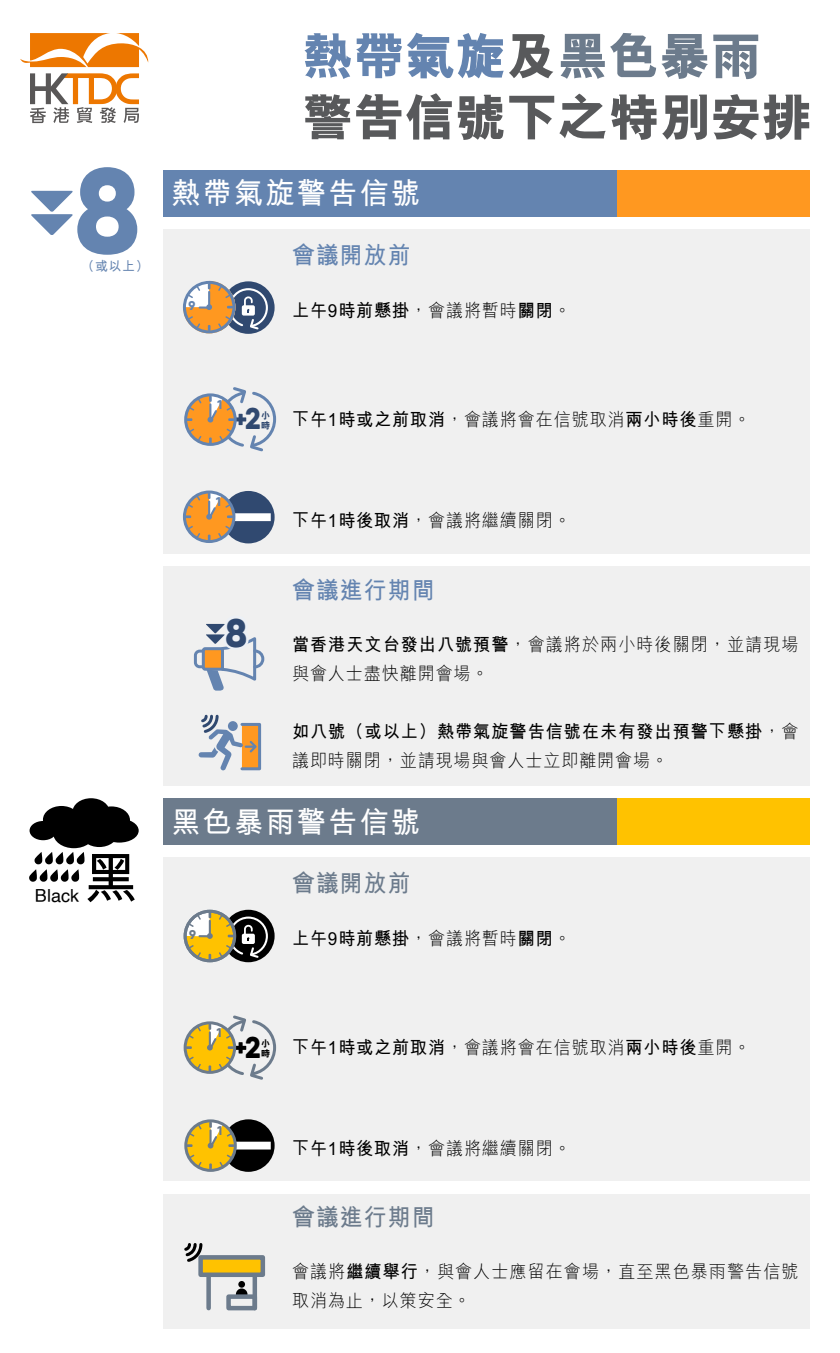
<style>
.page{position:relative;width:840px;height:1353px;background:#fff}
.page>*{position:absolute;margin:0;border:0;box-sizing:border-box;transform-origin:0 0}
.t1{font:800 120.3px "Qanelas Soft DEMO";color:#6484b0}
.t2{font:700 56.55px "M Hei HK";color:#000}
.t3{font:800 51px/61.2px "M Hei HK";color:#58595b}
.t4{font:800 39.9px "Qanelas Soft DEMO";color:#304970}
.t5{font:700 30px "M Hei HK";letter-spacing:.08em;color:#fff}
.t6{font:800 30px "Qanelas Soft DEMO";color:#304970}
.t7{font:800 30px "Qanelas Soft DEMO";color:#000}
.t8{font:700 24px "M Hei HK";letter-spacing:.05em;color:#6484b0;scale:.95 1}
.t9{font:700 24px "M Hei HK";letter-spacing:.05em;color:#6c7b8c;scale:.95 1}
.t10{font:700 18px/28.5px "M Hei HK";letter-spacing:.05em;color:#000;scale:.95 1}
.t11{font:300 18px/28.5px "M Hei HK";letter-spacing:.06em;color:#000;scale:.95 1}
.t12{font:18px "Helvetica";color:#000}
.t13{font:700 13.35px "M Hei HK";color:#6484b0}
.t14{font:800 12.75px "Qanelas Soft DEMO";color:#6484b0}
.t15{font:800 12.75px "Qanelas Soft DEMO";color:#6c7b8c}
.t16{font:800 10.5px "Qanelas Soft DEMO";color:#6484b0}
.t17{font:800 10.5px "Qanelas Soft DEMO";color:#6c7b8c}
.t18{font:800 9.45px "M Hei HK";color:#304970}
.t19{font:800 9.45px "M Hei HK";color:#000}
.s1{color:#6484b0}
.s2{color:#6c7b8c}
.s3{font-weight:300}
.s4{font-weight:700}
</style>
<div class="page">
<svg style="left:20px;top:33px;width:128px;height:34px"></svg>
<svg style="left:30px;top:73px;width:109px;height:50px"></svg>
<svg style="left:31px;top:191px;width:42px;height:44px"></svg>
<div style="left:164px;top:170px;width:646px;height:46px;background:#ff9820"></div>
<div style="left:164px;top:170px;width:453px;height:46px;background:#6484b0"></div>
<div style="left:30px;top:821px;width:27px;height:19px;background:#000;border-radius:50%"></div>
<div style="left:100px;top:819px;width:39px;height:24px;background:#000;border-radius:50%"></div>
<div style="left:43px;top:806px;width:37px;height:27px;background:#000;border-radius:50%"></div>
<div style="left:81px;top:820px;width:37px;height:27px;background:#000;border-radius:50%"></div>
<div style="left:93px;top:806px;width:37px;height:28px;background:#000;border-radius:50%"></div>
<div style="left:73px;top:798px;width:37px;height:28px;background:#000;border-radius:50%"></div>
<div style="left:53px;top:818px;width:42px;height:30px;background:#000;border-radius:50%"></div>
<svg style="left:29px;top:852px;width:56px;height:30px"></svg>
<div style="left:164px;top:229px;width:646px;height:324px;background:#f0f0f0"></div>
<svg style="left:222px;top:281px;width:53px;height:53px"></svg>
<div style="left:222px;top:491px;width:53px;height:52px;background:#304970;border-radius:50%"></div>
<div style="left:227px;top:513px;width:44px;height:8px;background:#fff"></div>
<div style="left:164px;top:1194px;width:646px;height:135px;background:#f0f0f0"></div>
<svg style="left:184px;top:1243px;width:19px;height:19px"></svg>
<div style="left:238px;top:1281px;width:7px;height:7px;background:#000;border-radius:50%"></div>
<svg style="left:236px;top:1288px;width:11px;height:6px"></svg>
<div style="left:206px;top:1273px;width:51px;height:37px;border:4px solid #6c7b8c"></div>
<div style="left:198px;top:1255px;width:67px;height:22px;background:#ffc200;border:4px solid #6c7b8c"></div>
<div style="left:226px;top:1294px;width:31px;height:16px;border:4px solid #6c7b8c"></div>
<div style="left:164px;top:798px;width:646px;height:47px;background:#ffc200"></div>
<div style="left:164px;top:798px;width:453px;height:47px;background:#6c7b8c"></div>
<div style="left:164px;top:566px;width:646px;height:219px;background:#f0f0f0"></div>
<svg style="left:193px;top:623px;width:72px;height:68px"></svg>
<div style="left:240px;top:723px;width:21px;height:47px;background:#6484b0"></div>
<svg style="left:199px;top:714px;width:60px;height:57px"></svg>
<div style="left:164px;top:857px;width:646px;height:324px;background:#f0f0f0"></div>
<svg style="left:222px;top:910px;width:53px;height:52px"></svg>
<div style="left:222px;top:1119px;width:53px;height:53px;background:#000;border-radius:50%"></div>
<div style="left:227px;top:1142px;width:44px;height:8px;background:#fff"></div>
<svg style="left:183px;top:281px;width:86px;height:52px"></svg>
<svg style="left:183px;top:491px;width:52px;height:52px"></svg>
<svg style="left:184px;top:387px;width:93px;height:65px"></svg>
<svg style="left:184px;top:1015px;width:93px;height:65px"></svg>
<svg style="left:184px;top:1119px;width:53px;height:53px"></svg>
<svg style="left:184px;top:910px;width:85px;height:52px"></svg>
<h1 class="t1" style="left:74px;top:157px;width:68px">8</h1>
<p class="t13" style="left:81px;top:257px;width:69px">（或以上）</p>
<h3 class="t3" style="left:303px;top:26px;width:511px"><span class="s1">熱帶氣旋</span>及<span class="s2">黑色暴雨</span>警告信號下之特別安排</h3>
<h3 class="t5" style="left:171px;top:172px;width:251px">熱帶氣旋警告信號</h3>
<p class="t16" style="left:190px;top:294px;width:12px">10</p>
<p class="t14" style="left:188px;top:300px;width:8px">9</p>
<h3 class="t8" style="left:292px;top:237px;width:126px">會議開放前</h3>
<p class="t10" style="left:292px;top:295px;width:295px">上午9時前懸掛<span class="s3">，會議將暫時</span>關閉<span class="s3">。</span></p>
<p class="t12" style="left:35px;top:882px;width:46px">Black</p>
<h2 class="t2" style="left:83px;top:837px;width:56px">黑</h2>
<p class="t14" style="left:217px;top:399px;width:6px">1</p>
<h3 class="t6" style="left:245px;top:405px;width:17px">2</h3>
<p class="t18" style="left:261px;top:409px;width:10px">小</p>
<p class="t10" style="left:261px;top:403px;width:517px"><sub>時</sub> 下午1時或之前取消<span class="s3">，會議將會在信號取消</span>兩小時後<span class="s3">重開。</span></p>
<p class="t14" style="left:216px;top:496px;width:6px">1</p>
<p class="t11" style="left:292px;top:505px;width:295px"><span class="s4">下午1時後取消</span>，會議將繼續關閉。</p>
<h3 class="t8" style="left:292px;top:573px;width:151px">會議進行期間</h3>
<h3 class="t4" style="left:225px;top:615px;width:24px">8</h3>
<p class="t11" style="left:292px;top:630px;width:535px"><span class="s4">當香港天文台發出八號預警</span>，會議將於兩小時後關閉，並請現場與會人士盡快離開會場。</p>
<p class="t10" style="left:292px;top:716px;width:535px">如八號（或以上）熱帶氣旋警告信號在未有發出預警下懸掛<span class="s3">，會議即時關閉，並請現場與會人士立即離開會場。</span></p>
<h3 class="t5" style="left:171px;top:800px;width:251px">黑色暴雨警告信號</h3>
<p class="t17" style="left:190px;top:922px;width:12px">10</p>
<p class="t15" style="left:189px;top:929px;width:8px">9</p>
<h3 class="t9" style="left:292px;top:866px;width:126px">會議開放前</h3>
<p class="t10" style="left:292px;top:923px;width:295px">上午9時前懸掛<span class="s3">，會議將暫時</span>關閉<span class="s3">。</span></p>
<p class="t15" style="left:217px;top:1027px;width:6px">1</p>
<h3 class="t7" style="left:245px;top:1034px;width:17px">2</h3>
<p class="t19" style="left:261px;top:1037px;width:10px">小</p>
<p class="t10" style="left:261px;top:1032px;width:517px"><sub>時</sub> 下午1時或之前取消<span class="s3">，會議將會在信號取消</span>兩小時後<span class="s3">重開。</span></p>
<p class="t15" style="left:218px;top:1125px;width:6px">1</p>
<p class="t11" style="left:292px;top:1134px;width:295px"><span class="s4">下午1時後取消</span>，會議將繼續關閉。</p>
<h3 class="t9" style="left:292px;top:1200px;width:152px">會議進行期間</h3>
<p class="t11" style="left:292px;top:1257px;width:535px">會議將<span class="s4">繼續舉行</span>，與會人士應留在會場，直至黑色暴雨警告信號取消為止，以策安全。</p>
</div>
